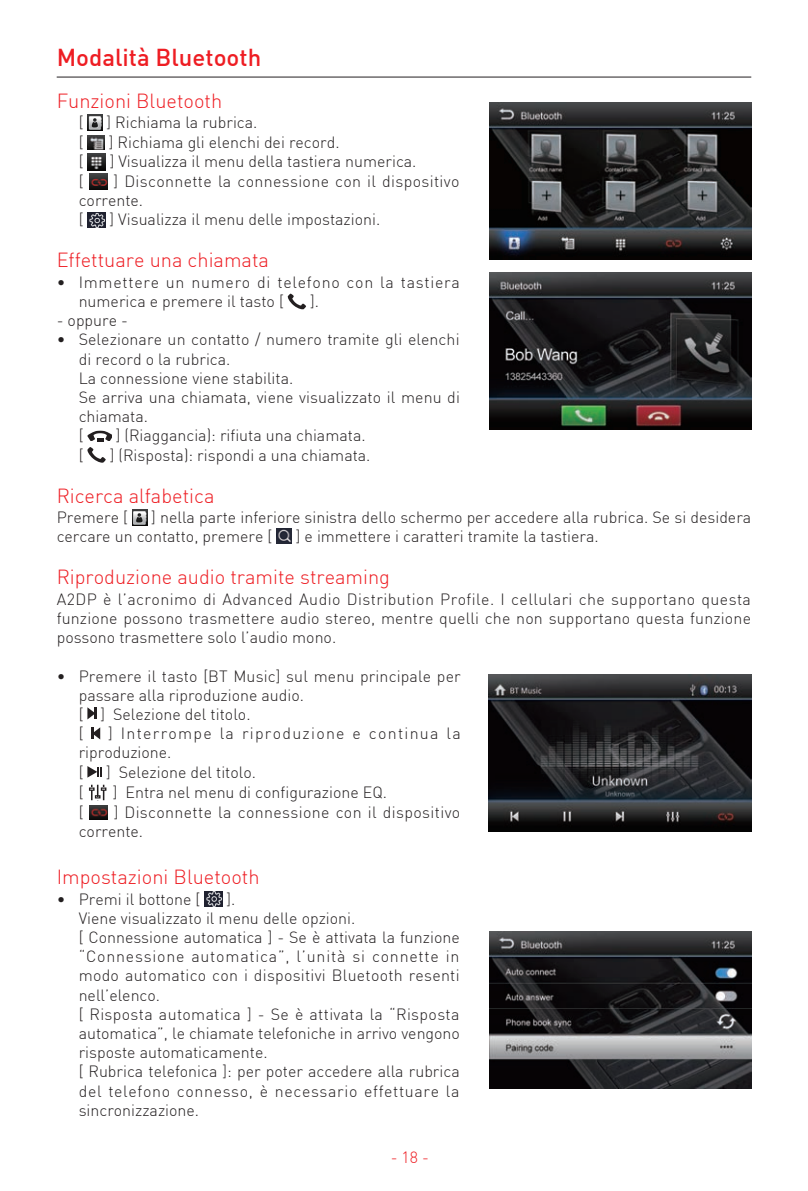
<style>
.page{position:relative;width:808px;height:1191px;background:#fff}
.page>*{position:absolute;margin:0;border:0;box-sizing:border-box;transform-origin:0 0}
.t1{font:500 24px "DIN";color:#ee1d23}
.t2{font:300 20px "DIN";color:#ee1d23}
.t3{font:300 16px/19.2px "DIN";color:#231f20}
.t4{font:300 16px/19.2px "DIN";letter-spacing:.045em;color:#231f20}
.t5{font:300 16px/19.2px "DIN";letter-spacing:.02em;color:#231f20}
.t6{font:300 16px/19.2px "DIN";letter-spacing:.08em;color:#231f20}
.t7{font:300 16px/19.2px "DIN";letter-spacing:.025em;color:#231f20}
.t8{font:300 16px "DIN";color:#ee1d23}
</style>
<div class="page">
<hr style="left:57px;top:77px;width:694px;height:1px;background:#231f20">
<img style="left:87px;top:115px;width:15px;height:16px">
<img style="left:87px;top:135px;width:18px;height:15px">
<img style="left:87px;top:153px;width:19px;height:17px">
<img style="left:89px;top:173px;width:18px;height:16px">
<img style="left:87px;top:212px;width:18px;height:16px">
<svg style="left:287px;top:293px;width:19px;height:17px"></svg>
<svg style="left:87px;top:431px;width:25px;height:32px"></svg>
<img style="left:132px;top:509px;width:15px;height:16px">
<img style="left:276px;top:529px;width:16px;height:15px">
<svg style="left:87px;top:707px;width:9px;height:12px"></svg>
<svg style="left:91px;top:727px;width:9px;height:12px"></svg>
<svg style="left:87px;top:766px;width:15px;height:11px"></svg>
<svg style="left:88px;top:784px;width:19px;height:16px"></svg>
<img style="left:90px;top:805px;width:17px;height:14px">
<img style="left:204px;top:891px;width:18px;height:15px">
<img style="left:489px;top:102px;width:262px;height:157px">
<img style="left:489px;top:272px;width:262px;height:157px">
<img style="left:489px;top:931px;width:262px;height:157px">
<img style="left:489px;top:674px;width:262px;height:157px">
<h1 class="t1" style="left:57px;top:42px;width:206px">Modalità Bluetooth</h1>
<p class="t2" style="left:57px;top:88px;width:167px">Funzioni Bluetooth</p>
<p class="t3" style="left:79px;top:113px;width:6px">[</p>
<p class="t3" style="left:107px;top:113px;width:152px">] Richiama la rubrica.</p>
<p class="t3" style="left:79px;top:132px;width:6px">[</p>
<p class="t3" style="left:109px;top:132px;width:232px">] Richiama gli elenchi dei record.</p>
<p class="t3" style="left:79px;top:152px;width:6px">[</p>
<p class="t3" style="left:110px;top:152px;width:308px">] Visualizza il menu della tastiera numerica.</p>
<p class="t3" style="left:79px;top:171px;width:6px">[</p>
<p class="t5" style="left:79px;top:171px;width:382px;text-indent:35px">] Disconnette la connessione con il dispositivo corrente.<br>[</p>
<p class="t3" style="left:110px;top:210px;width:272px">] Visualizza il menu delle impostazioni.</p>
<p class="t2" style="left:57px;top:248px;width:214px">Effettuare una chiamata</p>
<p class="t4" style="left:79px;top:272px;width:383px;text-indent:-22px">• Immettere un numero di telefono con la tastiera numerica e premere il tasto [</p>
<p class="t3" style="left:310px;top:291px;width:10px">].</p>
<p class="t3" style="left:57px;top:311px;width:73px">- oppure -</p>
<p class="t3" style="left:79px;top:330px;width:383px;text-indent:-22px">• Selezionare un contatto / numero tramite gli elenchi di record o la rubrica.<br>La connessione viene stabilita.<br>Se arriva una chiamata, viene visualizzato il menu di chiamata.<br>[</p>
<p class="t3" style="left:116px;top:426px;width:251px">] (Riaggancia): rifiuta una chiamata.</p>
<p class="t3" style="left:79px;top:445px;width:6px">[</p>
<p class="t3" style="left:110px;top:445px;width:262px">] (Risposta): rispondi a una chiamata.</p>
<p class="t2" style="left:57px;top:483px;width:159px">Ricerca alfabetica</p>
<p class="t3" style="left:57px;top:507px;width:73px">Premere [</p>
<p class="t3" style="left:57px;top:507px;width:696px;text-indent:95px">] nella parte inferiore sinistra dello schermo per accedere alla rubrica. Se si desidera cercare un contatto, premere [</p>
<p class="t3" style="left:296px;top:527px;width:304px">] e immettere i caratteri tramite la tastiera.</p>
<p class="t2" style="left:57px;top:564px;width:335px">Riproduzione audio tramite streaming</p>
<p class="t3" style="left:57px;top:589px;width:696px;text-align:justify">A2DP è l’acronimo di Advanced Audio Distribution Profile. I cellulari che supportano questa funzione possono trasmettere audio stereo, mentre quelli che non supportano questa funzione possono trasmettere solo l’audio mono.</p>
<p class="t3" style="left:79px;top:666px;width:384px;text-indent:-22px">• Premere il tasto [BT Music] sul menu principale per passare alla riproduzione audio.<br>[ ] Selezione del titolo.<br>[</p>
<p class="t6" style="left:79px;top:723px;width:384px;text-indent:30px">] Interrompe la riproduzione e continua la riproduzione.<br>[</p>
<p class="t3" style="left:106px;top:762px;width:152px">] Selezione del titolo.</p>
<p class="t3" style="left:79px;top:782px;width:6px">[</p>
<p class="t3" style="left:113px;top:782px;width:276px">] Entra nel menu di configurazione EQ.</p>
<p class="t3" style="left:79px;top:802px;width:6px">[</p>
<p class="t7" style="left:79px;top:802px;width:383px;text-indent:35px">] Disconnette la connessione con il dispositivo corrente.</p>
<p class="t2" style="left:57px;top:864px;width:204px">Impostazioni Bluetooth</p>
<p class="t3" style="left:57px;top:889px;width:145px">• Premi il bottone [</p>
<p class="t3" style="left:79px;top:889px;width:383px;text-indent:148px">].<br>Viene visualizzato il menu delle opzioni.<br>[ Connessione automatica ] - Se è attivata la funzione “Connessione automatica”, l’unità si connette in modo automatico con i dispositivi Bluetooth resenti nell’elenco.<br>[ Risposta automatica ] - Se è attivata la “Risposta automatica”, le chiamate telefoniche in arrivo vengono risposte automaticamente.<br>[ Rubrica telefonica ]: per poter accedere alla rubrica del telefono connesso, è necessario effettuare la sincronizzazione.</p>
<p class="t8" style="left:391px;top:1147px;width:40px">- 18 -</p>
</div>
